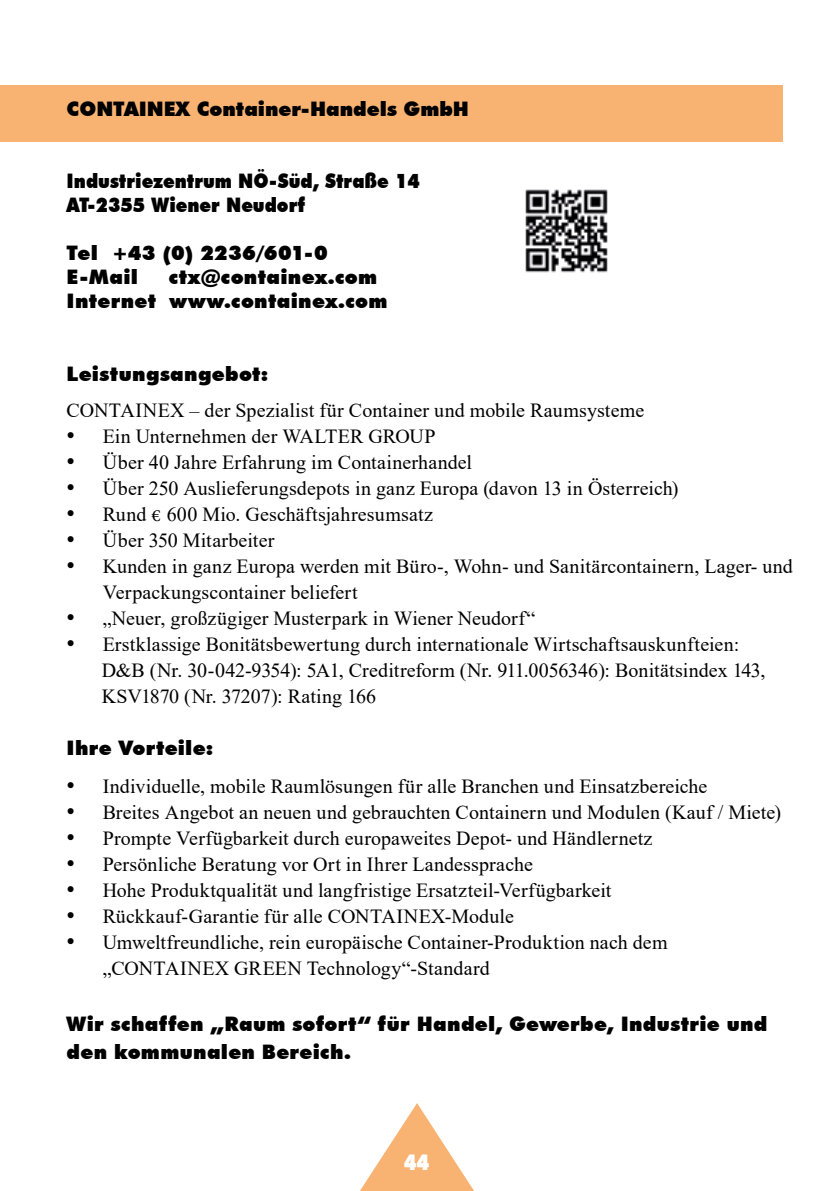
<style>
.page{position:relative;width:834px;height:1191px;background:#fff}
.page>*{position:absolute;margin:0;border:0;box-sizing:border-box;transform-origin:0 0}
.t1{font:900 22px "Futura BT";color:#fff;scale:.85 1}
.t2{font:20px/26px "Times New Roman";letter-spacing:.005em;color:#000}
.t3{font:900 20px/24px "Futura BT";letter-spacing:.015em;color:#000}
.t4{font:900 20px/24px "Futura BT";letter-spacing:.015em;color:#000;scale:.9 1}
.s1{font-size:24px}
</style>
<div class="page">
<svg style="left:360px;top:1103px;width:114px;height:88px"></svg>
<div style="left:384px;top:1153px;width:64px;height:38px;background:#f8b271"></div>
<div style="left:0;top:85px;width:782px;height:57px;background:#f8b271"></div>
<img style="left:525px;top:189px;width:83px;height:83px">
<p class="t3" style="left:67px;top:97px;width:404px">CONTAINEX Container-Handels GmbH</p>
<p class="t4" style="left:67px;top:169px;width:394px">Industriezentrum NÖ-Süd, Straße 14<br>AT-2355 Wiener Neudorf</p>
<p class="t3" style="left:67px;top:241px;width:263px">Tel +43 (0) 2236/601-0<br>E-Mail</p>
<p class="t3" style="left:67px;top:265px;width:322px;text-indent:102px">ctx@containex.com<br>Internet www.containex.com</p>
<p class="t3" style="left:67px;top:361px;width:203px">Leistungsangebot:</p>
<p class="t2" style="left:67px;top:396px;width:579px">CONTAINEX – der Spezialist für Container und mobile Raumsysteme</p>
<p class="t2" style="left:67px;top:422px;width:370px"><span class="s1">•</span> Ein Unternehmen der WALTER GROUP</p>
<p class="t2" style="left:67px;top:448px;width:407px"><span class="s1">•</span> Über 40 Jahre Erfahrung im Containerhandel</p>
<p class="t2" style="left:67px;top:474px;width:613px"><span class="s1">•</span> Über 250 Auslieferungsdepots in ganz Europa (davon 13 in Österreich)</p>
<p class="t2" style="left:67px;top:500px;width:367px"><span class="s1">•</span> Rund 600 Mio. Geschäftsjahresumsatz</p>
<p class="t2" style="left:67px;top:526px;width:209px"><span class="s1">•</span> Über 350 Mitarbeiter</p>
<p class="t2" style="left:103px;top:552px;width:691px;text-indent:-36px"><span class="s1">•</span> Kunden in ganz Europa werden mit Büro-, Wohn- und Sanitärcontainern, Lager- und<br>Verpackungscontainer beliefert</p>
<p class="t2" style="left:67px;top:604px;width:470px"><span class="s1">•</span> „Neuer, großzügiger Musterpark in Wiener Neudorf“</p>
<p class="t2" style="left:102px;top:630px;width:665px;text-indent:-35px"><span class="s1">•</span> Erstklassige Bonitätsbewertung durch internationale Wirtschaftsauskunfteien:<br>D&amp;B (Nr. 30-042-9354): 5A1, Creditreform (Nr. 911.0056346): Bonitätsindex 143,<br>KSV1870 (Nr. 37207): Rating 166</p>
<p class="t3" style="left:67px;top:735px;width:148px">Ihre Vorteile:</p>
<p class="t2" style="left:67px;top:772px;width:642px"><span class="s1">•</span> Individuelle, mobile Raumlösungen für alle Branchen und Einsatzbereiche</p>
<p class="t2" style="left:67px;top:798px;width:715px"><span class="s1">•</span> Breites Angebot an neuen und gebrauchten Containern und Modulen (Kauf / Miete)</p>
<p class="t2" style="left:67px;top:824px;width:587px"><span class="s1">•</span> Prompte Verfügbarkeit durch europaweites Depot- und Händlernetz</p>
<p class="t2" style="left:67px;top:850px;width:468px"><span class="s1">•</span> Persönliche Beratung vor Ort in Ihrer Landessprache</p>
<p class="t2" style="left:67px;top:876px;width:546px"><span class="s1">•</span> Hohe Produktqualität und langfristige Ersatzteil-Verfügbarkeit</p>
<p class="t2" style="left:67px;top:902px;width:448px"><span class="s1">•</span> Rückkauf-Garantie für alle CONTAINEX-Module</p>
<p class="t2" style="left:103px;top:928px;width:566px;text-indent:-36px"><span class="s1">•</span> Umweltfreundliche, rein europäische Container-Produktion nach dem „CONTAINEX GREEN Technology“-Standard</p>
<p class="t3" style="left:67px;top:1009px;width:702px;line-height:28px">Wir schaffen „Raum sofort“ für Handel, Gewerbe, Industrie und den kommunalen Bereich.</p>
<p class="t1" style="left:404px;top:1148px;width:32px">44</p>
</div>
